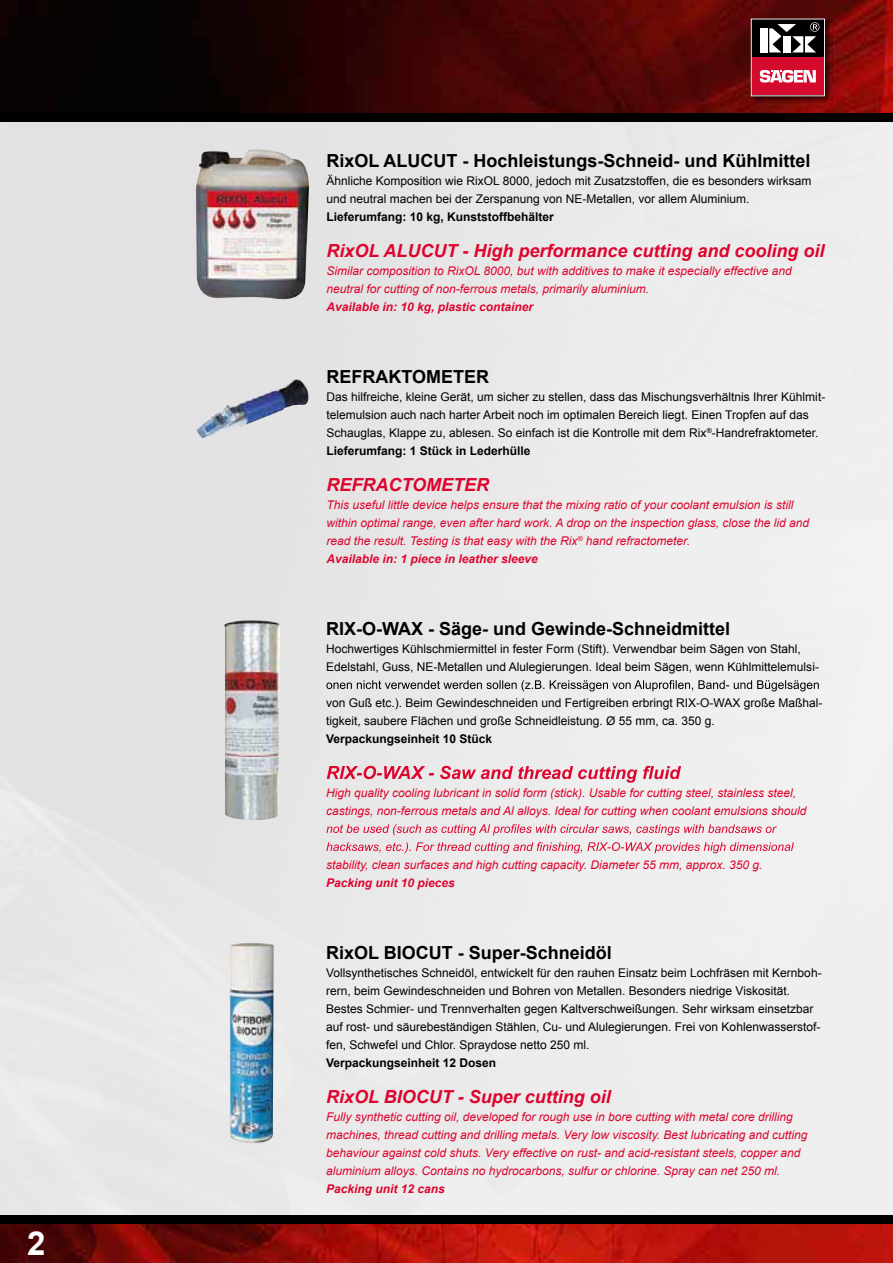
<style>
.page{position:relative;width:893px;height:1263px;background:#fff}
.page>*{position:absolute;margin:0;border:0;box-sizing:border-box;transform-origin:0 0}
.t1{font:700 33px "Arial";color:#fff}
.t2{font:700 18px "Arial";color:#000}
.t3{font:italic 700 18px "Arial";color:#dd042d}
.t4{font:12px/18px "Arial";color:#000}
.t5{font:italic 12px/18px "Arial";color:#dd042d}
.s1{font-weight:700}
</style>
<div class="page">
<img style="left:0;top:0;width:893px;height:1263px">
<img style="left:0;top:121px;width:893px;height:1094px">
<div style="left:0;top:113px;width:893px;height:8px;background:#000"></div>
<div style="left:0;top:1215px;width:893px;height:9px;background:#000"></div>
<img style="left:196px;top:379px;width:112px;height:59px">
<img style="left:196px;top:149px;width:113px;height:151px">
<img style="left:224px;top:620px;width:57px;height:200px">
<img style="left:230px;top:943px;width:44px;height:200px">
<svg style="left:326px;top:680px;width:493px;height:11px;background:#b6b6b6"></svg>
<svg style="left:327px;top:766px;width:354px;height:17px;background:#e7a6b2"></svg>
<svg style="left:326px;top:824px;width:451px;height:11px"></svg>
<svg style="left:326px;top:842px;width:468px;height:11px"></svg>
<img style="left:749px;top:17px;width:84px;height:87px">
<svg style="left:751px;top:19px;width:74px;height:77px"></svg>
<p class="t1" style="left:27px;top:1222px;width:20px">2</p>
<p class="t2" style="left:326px;top:148px;width:486px">RixOL ALUCUT - Hochleistungs-Schneid- und Kühlmittel</p>
<p class="t4" style="left:326px;top:172px;width:486px">Ähnliche Komposition wie RixOL 8000, jedoch mit Zusatzstoffen, die es besonders wirksam und neutral machen bei der Zerspanung von NE-Metallen, vor allem Aluminium.<br><span class="s1">Lieferumfang: 10 kg, Kunststoffbehälter</span></p>
<p class="t3" style="left:326px;top:238px;width:500px">RixOL ALUCUT - High performance cutting and cooling oil</p>
<p class="t5" style="left:326px;top:262px;width:467px">Similar composition to RixOL 8000, but with additives to make it especially effective and neutral for cutting of non-ferrous metals, primarily aluminium.<br><span class="s1">Available in: 10 kg, plastic container</span></p>
<p class="t2" style="left:326px;top:364px;width:164px">REFRAKTOMETER</p>
<p class="t4" style="left:326px;top:388px;width:500px">Das hilfreiche, kleine Gerät, um sicher zu stellen, dass das Mischungsverhältnis Ihrer Kühlmit&shy;telemulsion auch nach harter Arbeit noch im optimalen Bereich liegt. Einen Tropfen auf das Schauglas, Klappe zu, ablesen. So einfach ist die Kontrolle mit dem Rix<sup>®</sup>-Handrefraktometer.<br><span class="s1">Lieferumfang: 1 Stück in Lederhülle</span></p>
<p class="t3" style="left:326px;top:472px;width:164px">REFRACTOMETER</p>
<p class="t5" style="left:326px;top:496px;width:484px">This useful little device helps ensure that the mixing ratio of your coolant emulsion is still within optimal range, even after hard work. A drop on the inspection glass, close the lid and read the result. Testing is that easy with the Rix<sup>®</sup> hand refractometer.<br><span class="s1">Available in: 1 piece in leather sleeve</span></p>
<p class="t2" style="left:326px;top:616px;width:406px">RIX-O-WAX - Säge- und Gewinde-Schneidmittel</p>
<p class="t4" style="left:326px;top:640px;width:494px">Hochwertiges Kühlschmiermittel in fester Form (Stift). Verwendbar beim Sägen von Stahl,<br>Edelstahl, Guss, NE-Metallen und Alulegierungen. Ideal beim Sägen, wenn Kühlmittelemulsi-</p>
<p class="t4" style="left:326px;top:694px;width:498px">von Guß etc.). Beim Gewindeschneiden und Fertigreiben erbringt RIX-O-WAX große Maßhal&shy;tigkeit, saubere Flächen und große Schneidleistung. Ø 55 mm, ca. 350 g.<br><span class="s1">Verpackungseinheit 10 Stück</span></p>
<p class="t5" style="left:326px;top:784px;width:482px">High quality cooling lubricant in solid form (stick). Usable for cutting steel, stainless steel, castings, non-ferrous metals and Al alloys. Ideal for cutting when coolant emulsions should</p>
<p class="t5" style="left:326px;top:856px;width:438px">stability, clean surfaces and high cutting capacity. Diameter 55 mm, approx. 350 g.<br><span class="s1">Packing unit 10 pieces</span></p>
<p class="t2" style="left:326px;top:940px;width:287px">RixOL BIOCUT - Super-Schneidöl</p>
<p class="t4" style="left:326px;top:964px;width:497px">Vollsynthetisches Schneidöl, entwickelt für den rauhen Einsatz beim Lochfräsen mit Kernboh&shy;rern, beim Gewindeschneiden und Bohren von Metallen. Besonders niedrige Viskosität.<br>Bestes Schmier- und Trennverhalten gegen Kaltverschweißungen. Sehr wirksam einsetzbar auf rost- und säurebeständigen Stählen, Cu- und Alulegierungen. Frei von Kohlenwasserstof&shy;fen, Schwefel und Chlor. Spraydose netto 250 ml.<br><span class="s1">Verpackungseinheit 12 Dosen</span></p>
<p class="t3" style="left:326px;top:1084px;width:286px">RixOL BIOCUT - Super cutting oil</p>
<p class="t5" style="left:326px;top:1108px;width:483px">Fully synthetic cutting oil, developed for rough use in bore cutting with metal core drilling machines, thread cutting and drilling metals. Very low viscosity. Best lubricating and cutting behaviour against cold shuts. Very effective on rust- and acid-resistant steels, copper and aluminium alloys. Contains no hydrocarbons, sulfur or chlorine. Spray can net 250 ml.<br><span class="s1">Packing unit 12 cans</span></p>
</div>
